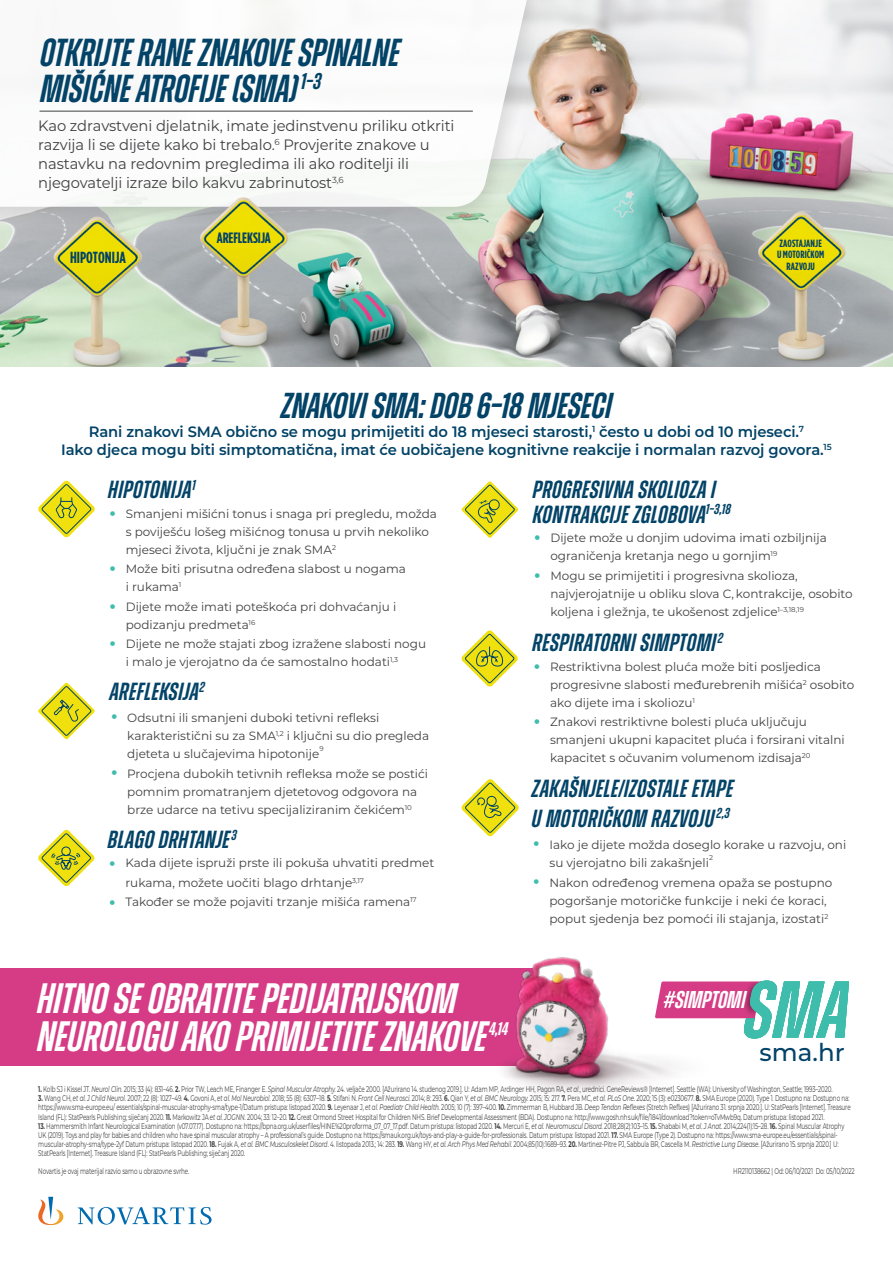
<style>
.page{position:relative;width:893px;height:1263px;background:#fff}
.page>*{position:absolute;margin:0;border:0;box-sizing:border-box;transform-origin:0 0}
.t1{font:italic 600 42.45px/38.7px "Zuume Cut";color:#fff}
.t2{font:italic 600 39px/36.3px "Zuume Cut";color:#034367}
.t3{font:italic 600 36px "Zuume Cut";color:#034367}
.t4{font:italic 600 24.75px/24.5px "Zuume Cut";letter-spacing:.02em;color:#034367}
.t5{font:500 24.6px "Montserrat";color:#034367}
.t6{font:italic 600 24.3px "Zuume Cut";color:#fff}
.t7{font:italic 600 18.15px "Zuume Cut";color:#fff}
.t8{font:700 16.05px "Gotham Condensed";color:#034367}
.t9{font:15px/18.9px "Montserrat";letter-spacing:-.005em;color:#414042}
.t10{font:600 15px/18.9px "Montserrat";letter-spacing:-.005em;color:#034367;text-align:center}
.t11{font:700 15px "Gotham Condensed";letter-spacing:-.005em;color:#034367}
.t12{font:12px/18px "Montserrat";color:#414042}
.t13{font:700 10.5px/11.4px "Gotham Condensed";letter-spacing:.01em;color:#034367;text-align:center}
.t14{font:8.25px/9.1px "Montserrat";letter-spacing:-.02em;color:#414042;scale:.68 1}
.t15{font:7.05px "Montserrat";color:#414042}
.s1{font-size:30.75px;color:#3ebdad}
.s2{font-weight:700}
.s3{font-style:italic}
</style>
<div class="page">
<img style="left:0;top:0;width:893px;height:366px">
<div style="left:0;top:0;width:575px;height:228px;background:#231f20;opacity:.17"></div>
<svg style="left:0;top:0;width:555px;height:207px"></svg>
<hr style="left:40px;top:111px;width:433px;height:1px;background:#414042">
<img style="left:54px;top:217px;width:87px;height:56px">
<img style="left:200px;top:197px;width:88px;height:46px">
<svg style="left:777px;top:981px;width:72px;height:57px"></svg>
<svg style="left:38px;top:1197px;width:174px;height:28px"></svg>
<div style="left:0;top:968px;width:535px;height:98px;background:#d53c85"></div>
<svg style="left:38px;top:481px;width:57px;height:56px"></svg>
<svg style="left:462px;top:630px;width:56px;height:56px"></svg>
<svg style="left:38px;top:683px;width:57px;height:56px"></svg>
<svg style="left:462px;top:779px;width:57px;height:57px"></svg>
<svg style="left:38px;top:830px;width:56px;height:56px"></svg>
<svg style="left:462px;top:481px;width:56px;height:57px"></svg>
<img style="left:504px;top:957px;width:273px;height:135px">
<h2 class="t2" style="left:40px;top:35px;width:361px">OTKRIJTE RANE ZNAKOVE SPINALNE<br>MIŠIĆNE ATROFIJE (SMA) <sup>1–3</sup></h2>
<h3 class="t9" style="left:38px;top:116px;width:418px">Kao zdravstveni djelatnik, imate jedinstvenu priliku otkriti razvija li se dijete kako bi trebalo.<sup>6</sup> Provjerite znakove u nastavku na redovnim pregledima ili ako roditelji ili njegovatelji izraze bilo kakvu zabrinutost<sup>3,6</sup></h3>
<h3 class="t11" style="left:217px;top:229px;width:56px">AREFLEKSIJA</h3>
<h3 class="t8" style="left:70px;top:248px;width:57px">HIPOTONIJA</h3>
<p class="t13" style="left:777px;top:238px;width:49px">ZAOSTAJANJE<br>U MOTORIČKOM<br>RAZVOJU</p>
<h3 class="t3" style="left:281px;top:386px;width:332px">ZNAKOVI SMA: DOB 6–18 MJESECI</h3>
<h3 class="t10" style="left:61px;top:421px;width:772px">Rani znakovi SMA obično se mogu primijetiti do 18 mjeseci starosti,<sup>1</sup> često u dobi od 10 mjeseci.<sup>7<br></sup>Iako djeca mogu biti simptomatična, imat će uobičajene kognitivne reakcije i normalan razvoj govora.<sup>15</sup></h3>
<h3 class="t4" style="left:108px;top:478px;width:89px">HIPOTONIJA <sup>1</sup></h3>
<h3 class="t12" style="left:126px;top:504px;width:313px;text-indent:-18px"><span class="s1">•</span> Smanjeni mišićni tonus i snaga pri pregledu, možda s poviješću lošeg mišićnog tonusa u prvih nekoliko mjeseci života, ključni je znak SMA<sup>2</sup></h3>
<h3 class="t12" style="left:126px;top:559px;width:282px;text-indent:-18px"><span class="s1">•</span> Može biti prisutna određena slabost u nogama i rukama<sup>1</sup></h3>
<h3 class="t12" style="left:126px;top:597px;width:272px;text-indent:-18px"><span class="s1">•</span> Dijete može imati poteškoća pri dohvaćanju i podizanju predmeta<sup>16</sup></h3>
<h3 class="t12" style="left:126px;top:634px;width:302px;text-indent:-18px"><span class="s1">•</span> Dijete ne može stajati zbog izražene slabosti nogu i malo je vjerojatno da će samostalno hodati<sup>1,3</sup></h3>
<h3 class="t4" style="left:110px;top:679px;width:96px">AREFLEKSIJA <sup>2</sup></h3>
<h3 class="t12" style="left:127px;top:709px;width:303px;text-indent:-18px"><span class="s1">•</span> Odsutni ili smanjeni duboki tetivni refleksi karakteristični su za SMA<sup>1,2</sup> i ključni su dio pregleda djeteta u slučajevima hipotonije</h3>
<p class="t15" style="left:319px;top:744px;width:6px">9</p>
<h3 class="t12" style="left:110px;top:764px;width:320px;text-align:center"><span class="s1">•</span> Procjena dubokih tetivnih refleksa može se postići pomnim promatranjem djetetovog odgovora na brze udarce na tetivu specijaliziranim čekićem<sup>10</sup></h3>
<h3 class="t4" style="left:108px;top:827px;width:130px">BLAGO DRHTANJE <sup>3</sup></h3>
<h3 class="t12" style="left:125px;top:853px;width:310px;line-height:19.5px;text-indent:-18px"><span class="s1">•</span> Kada dijete ispruži prste ili pokuša uhvatiti predmet rukama, možete uočiti blago drhtanje<sup>3,17</sup></h3>
<h3 class="t12" style="left:108px;top:893px;width:310px"><span class="s1">•</span> Također se može pojaviti trzanje mišića ramena<sup>17</sup></h3>
<h3 class="t4" style="left:533px;top:478px;width:199px">PROGRESIVNA SKOLIOZA I<br>KONTRAKCIJE ZGLOBOVA<sup>1–3,18</sup></h3>
<h3 class="t12" style="left:550px;top:528px;width:278px;text-indent:-18px"><span class="s1">•</span> Dijete može u donjim udovima imati ozbiljnija ograničenja kretanja nego u gornjim<sup>19</sup></h3>
<h3 class="t12" style="left:550px;top:566px;width:304px;text-indent:-18px"><span class="s1">•</span> Mogu se primijetiti i progresivna skolioza, najvjerojatnije u obliku slova C, kontrakcije, osobito koljena i gležnja, te ukošenost zdjelice<sup>1–3,18,19</sup></h3>
<h3 class="t4" style="left:533px;top:631px;width:192px">RESPIRATORNI SIMPTOMI <sup>2</sup></h3>
<h3 class="t12" style="left:550px;top:657px;width:306px;text-indent:-18px"><span class="s1">•</span> Restriktivna bolest pluća može biti posljedica progresivne slabosti međurebrenih mišića<sup>2</sup> osobito ako dijete ima i skoliozu<sup>1</sup></h3>
<h3 class="t12" style="left:550px;top:712px;width:296px;text-indent:-18px"><span class="s1">•</span> Znakovi restriktivne bolesti pluća uključuju smanjeni ukupni kapacitet pluća i forsirani vitalni kapacitet s očuvanim volumenom izdisaja<sup>20</sup></h3>
<h3 class="t4" style="left:532px;top:774px;width:203px;line-height:29.7px">ZAKAŠNJELE/IZOSTALE ETAPE<br>U MOTORIČKOM RAZVOJU <sup>2,3</sup></h3>
<h3 class="t12" style="left:549px;top:835px;width:298px;text-indent:-18px"><span class="s1">•</span> Iako je dijete možda doseglo korake u razvoju, oni su vjerojatno bili zakašnjeli</h3>
<p class="t15" style="left:709px;top:853px;width:5px">2</p>
<h3 class="t12" style="left:549px;top:873px;width:284px;text-indent:-18px"><span class="s1">•</span> Nakon određenog vremena opaža se postupno pogoršanje motoričke funkcije i neki će koraci, poput sjedenja bez pomoći ili stajanja, izostati<sup>2</sup></h3>
<h1 class="t1" style="left:37px;top:979px;width:451px">HITNO SE OBRATITE PEDIJATRIJSKOM<br>NEUROLOGU AKO PRIMIJETITE ZNAKOVE</h1>
<h3 class="t7" style="left:489px;top:1019px;width:21px">4,14</h3>
<h3 class="t6" style="left:675px;top:987px;width:72px">SIMPTOMI</h3>
<h3 class="t5" style="left:760px;top:1035px;width:87px">sma.hr</h3>
<p class="t14" style="left:38px;top:1084px;width:1170px"><span class="s2">1.</span> Kolb SJ i Kissel JT. <span class="s3">Neurol Clin.</span> 2015; 33 (4): 831–46. <span class="s2">2.</span> Prior TW, Leach ME, Finanger E. <span class="s3">Spinal Muscular Atrophy.</span> 24. veljače 2000. [Ažurirano 14. studenog 2019.]. U: Adam MP, Ardinger HH, Pagon RA, <span class="s3">et al</span>., urednici. GeneReviews® [Internet]. Seattle (WA): University of Washington, Seattle; 1993–2020.</p>
<p class="t14" style="left:38px;top:1093px;width:1196px"><span class="s2">3.</span> Wang CH, <span class="s3">et al. J Child Neurol.</span> 2007; 22 (8): 1027–49. <span class="s2">4.</span> Govoni A, <span class="s3">et al. Mol Neurobiol.</span> 2018; 55 (8): 6307–18. <span class="s2">5.</span> Stifani N. <span class="s3">Front Cell Neurosci.</span> 2014; 8: 293. <span class="s2">6.</span> Qian Y, <span class="s3">et al. BMC Neurology.</span> 2015; 15: 217. <span class="s2">7.</span> Pera MC, <span class="s3">et al. PLoS One.</span> 2020; 15 (3): e0230677. <span class="s2">8.</span> SMA Europe (2020). Type 1. Dostupno na: Dostupno na: https://www.sma-europe.eu/ essentials/spinal-muscular-atrophy-sma/type-1/Datum pristupa: listopad 2020. <span class="s2">9.</span> Leyenaar J, <span class="s3">et al. Paediatr Child Health.</span> 2005; 10 (7): 397–400. <span class="s2">10.</span> Zimmerman B, Hubbard JB. <span class="s3">Deep Tendon Reflexes</span> (Stretch Reflxes) [Ažurirano 31. srpnja 2020.]. U: StatPearls [Internet]. Treasure<br>Island (FL): StatPearls Publishing; siječanj 2020. <span class="s2">11.</span> Markowitz JA <span class="s3">et al. JOGNN.</span> 2004; 33: 12–20. <span class="s2">12.</span> Great Ormond Street Hospital for Children NHS. Brief Developmental Assessment (BDA). Dostupno na: http://www.gosh.nhs.uk/file/1841/download?token=oTvMwb9q. Datum pristupa: listopad 2021.</p>
<p class="t14" style="left:38px;top:1121px;width:1187px"><span class="s2">13.</span> Hammersmith Infant Neurological Examination (v07.07.17). Dostupno na: https://bpna.org.uk/userfiles/HINE%20proforma_07_07_17.pdf. Datum pristupa: listopad 2020. <span class="s2">14.</span> Mercuri E, <span class="s3">et al. Neuromuscul Disord.</span> 2018;28(2):103–15. <span class="s2">15.</span> Shababi M, <span class="s3">et al. J Anat.</span> 2014;224(1):15–28. <span class="s2">16.</span> Spinal Muscular Atrophy UK (2019). Toys and play for babies and children who have spinal muscular atrophy – A professional’s guide. Dostupno na: https://smauk.org.uk/toys-and-play-a-guide-for-professionals. Datum pristupa: listopad 2021. <span class="s2">17.</span> SMA Europe (Type 2). Dostupno na: https://www.sma-europe.eu/essentials/spinal&shy;muscular-atrophy-sma/type-2yf Datum pristupa: listopad 2020. <span class="s2">18.</span> Fujak A, <span class="s3">et al. BMC Musculoskelet Disord</span>. 4. listopada 2013.; 14: 283. <span class="s2">19.</span> Wang HY, <span class="s3">et al. Arch Phys Med Rehabil.</span> 2004;85(10):1689–93. <span class="s2">20.</span> Martinez-Pitre PJ, Sabbula BR, Cascella M. <span class="s3">Restrictive Lung Disease</span>. [Ažurirano 15. srpnja 2020.] U:<br>StatPearls [Internet]. Treasure Island (FL): StatPearls Publishing; siječanj 2020.</p>
<p class="t14" style="left:38px;top:1166px;width:224px">Novartis je ovaj materijal razvio samo u obrazovne svrhe.</p>
<p class="t14" style="left:733px;top:1166px;width:180px">HR2110138662 | Od: 06/10/2021 Do: 05/10/2022</p>
</div>
